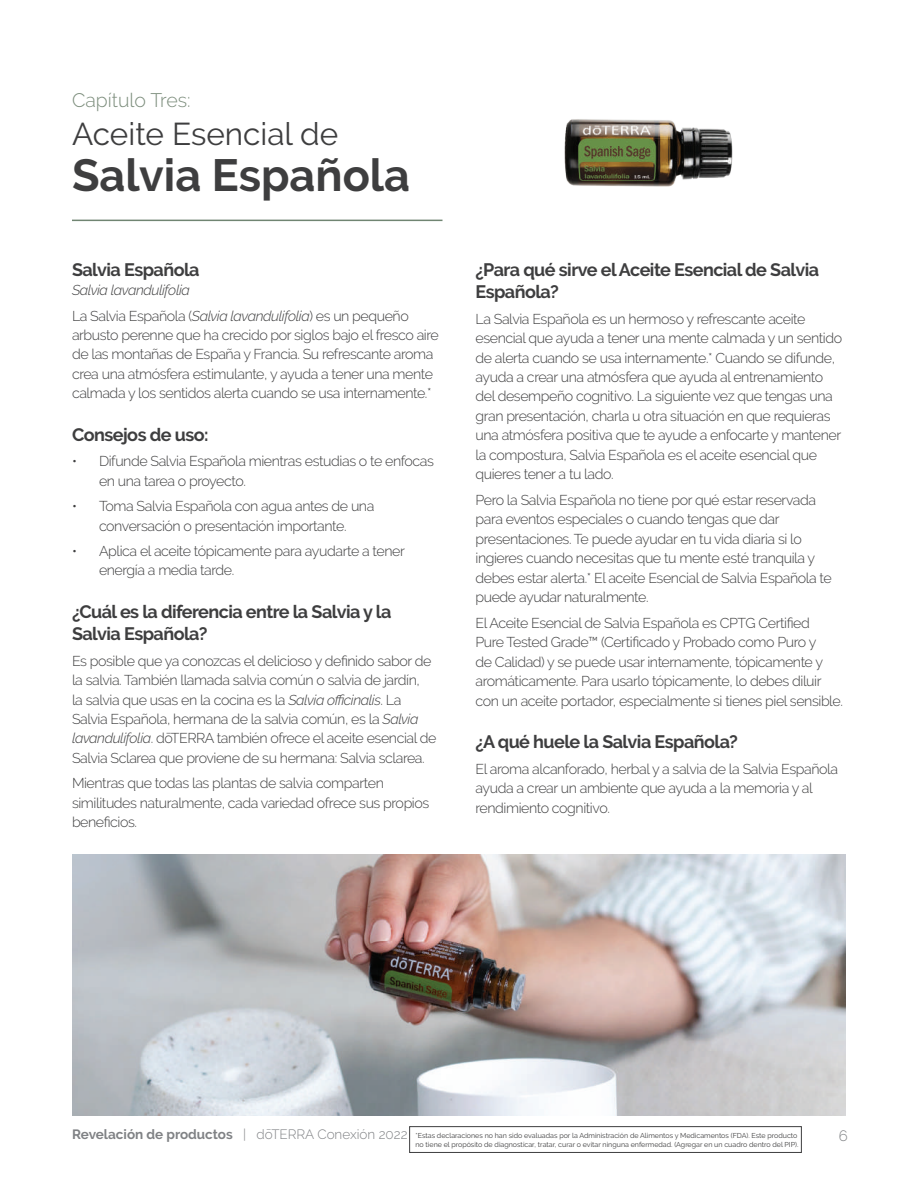
<style>
.page{position:relative;width:918px;height:1188px;background:#fff}
.page>*{position:absolute;margin:0;border:0;box-sizing:border-box;transform-origin:0 0}
.t1{font:700 45px "Raleway";color:#3e3e3f}
.t2{font:31.5px "Raleway";color:#3e3e3f}
.t3{font:300 19.5px "Raleway";color:#7c8d7c}
.t4{font:700 18px/22.5px "Raleway";letter-spacing:-.03em;color:#3e3e3f}
.t5{font:300 15px "Raleway";color:#808285}
.t6{font:300 14.25px/19.5px "Raleway";letter-spacing:-.03em;color:#3e3e3f}
.t7{font:italic 300 14.25px/25.5px "Raleway";letter-spacing:-.03em;color:#3e3e3f}
.t8{font:700 13.5px "Raleway";color:#808285}
.t9{font:7.05px/9.1px "Raleway";color:#3e3e3f}
.s1{font-style:normal}
.s2{font-style:italic}
.s3{font-weight:300}
</style>
<div class="page">
<hr style="left:72px;top:220px;width:370px;height:1px;background:#708572">
<img style="left:564px;top:119px;width:169px;height:68px">
<img style="left:72px;top:855px;width:774px;height:261px">
<div style="left:409px;top:1127px;width:393px;height:26px;border:1px solid #3e3e3f"></div>
<h3 class="t3" style="left:72px;top:89px;width:120px">Capítulo Tres:</h3>
<h2 class="t2" style="left:72px;top:116px;width:268px">Aceite Esencial de</h2>
<h1 class="t1" style="left:72px;top:150px;width:340px">Salvia Española</h1>
<p class="t4" style="left:72px;top:258px;width:129px">Salvia Española</p>
<p class="t7" style="left:72px;top:277px;width:338px">Salvia lavandulifolia<br><span class="s1">La Salvia Española (</span>Salvia lavandulifolia<span class="s1">) es un pequeño</span></p>
<p class="t6" style="left:72px;top:325px;width:368px">arbusto perenne que ha crecido por siglos bajo el fresco aire de las montañas de España y Francia. Su refrescante aroma crea una atmósfera estimulante, y ayuda a tener una mente calmada y los sentidos alerta cuando se usa internamente.*</p>
<p class="t4" style="left:72px;top:423px;width:138px">Consejos de uso:</p>
<p class="t6" style="left:99px;top:451px;width:337px;text-indent:-27px">• Difunde Salvia Española mientras estudias o te enfocas en una tarea o proyecto.</p>
<p class="t6" style="left:72px;top:496px;width:304px;text-align:center">• Toma Salvia Española con agua antes de una conversación o presentación importante.</p>
<p class="t6" style="left:99px;top:541px;width:307px;text-indent:-27px">• Aplica el aceite tópicamente para ayudarte a tener energía a media tarde.</p>
<p class="t4" style="left:72px;top:600px;width:321px">¿Cuál es la diferencia entre la Salvia y la<br>Salvia Española?</p>
<p class="t6" style="left:72px;top:651px;width:366px">Es posible que ya conozcas el delicioso y definido sabor de la salvia. También llamada salvia común o salvia de jardín,<br>la salvia que usas en la cocina es la <span class="s2">Salvia officinalis</span>. La Salvia Española, hermana de la salvia común, es la <span class="s2">Salvia lavandulifolia</span>. dōTERRA también ofrece el aceite esencial de Salvia Sclarea que proviene de su hermana: Salvia sclarea.</p>
<p class="t6" style="left:72px;top:774px;width:359px">Mientras que todas las plantas de salvia comparten similitudes naturalmente, cada variedad ofrece sus propios beneficios.</p>
<p class="t4" style="left:476px;top:258px;width:345px">¿Para qué sirve el Aceite Esencial de Salvia<br>Española?</p>
<p class="t6" style="left:476px;top:309px;width:368px">La Salvia Española es un hermoso y refrescante aceite esencial que ayuda a tener una mente calmada y un sentido de alerta cuando se usa internamente.* Cuando se difunde, ayuda a crear una atmósfera que ayuda al entrenamiento del desempeño cognitivo. La siguiente vez que tengas una gran presentación, charla u otra situación en que requieras una atmósfera positiva que te ayude a enfocarte y mantener la compostura, Salvia Española es el aceite esencial que quieres tener a tu lado.</p>
<p class="t6" style="left:476px;top:490px;width:358px">Pero la Salvia Española no tiene por qué estar reservada para eventos especiales o cuando tengas que dar presentaciones. Te puede ayudar en tu vida diaria si lo ingieres cuando necesitas que tu mente esté tranquila y debes estar alerta.* El aceite Esencial de Salvia Española te puede ayudar naturalmente.</p>
<p class="t6" style="left:476px;top:613px;width:369px">El Aceite Esencial de Salvia Española es CPTG Certified<br>Pure Tested Grade™ (Certificado y Probado como Puro y<br>de Calidad) y se puede usar internamente, tópicamente y aromáticamente. Para usarlo tópicamente, lo debes diluir con un aceite portador, especialmente si tienes piel sensible.</p>
<p class="t4" style="left:476px;top:731px;width:264px">¿A qué huele la Salvia Española?</p>
<p class="t6" style="left:476px;top:759px;width:364px">El aroma alcanforado, herbal y a salvia de la Salvia Española ayuda a crear un ambiente que ayuda a la memoria y al rendimiento cognitivo.</p>
<p class="t8" style="left:72px;top:1127px;width:337px">Revelación de productos <span class="s3">| dōTERRA Conexión 2022</span></p>
<p class="t5" style="left:839px;top:1127px;width:10px">6</p>
<p class="t9" style="left:415px;top:1131px;width:384px">*Estas declaraciones no han sido evaluadas por la Administración de Alimentos y Medicamentos (FDA). Este producto no tiene el propósito de diagnosticar, tratar, curar o evitar ninguna enfermedad. (Agregar en un cuadro dentro del PIP).</p>
</div>
